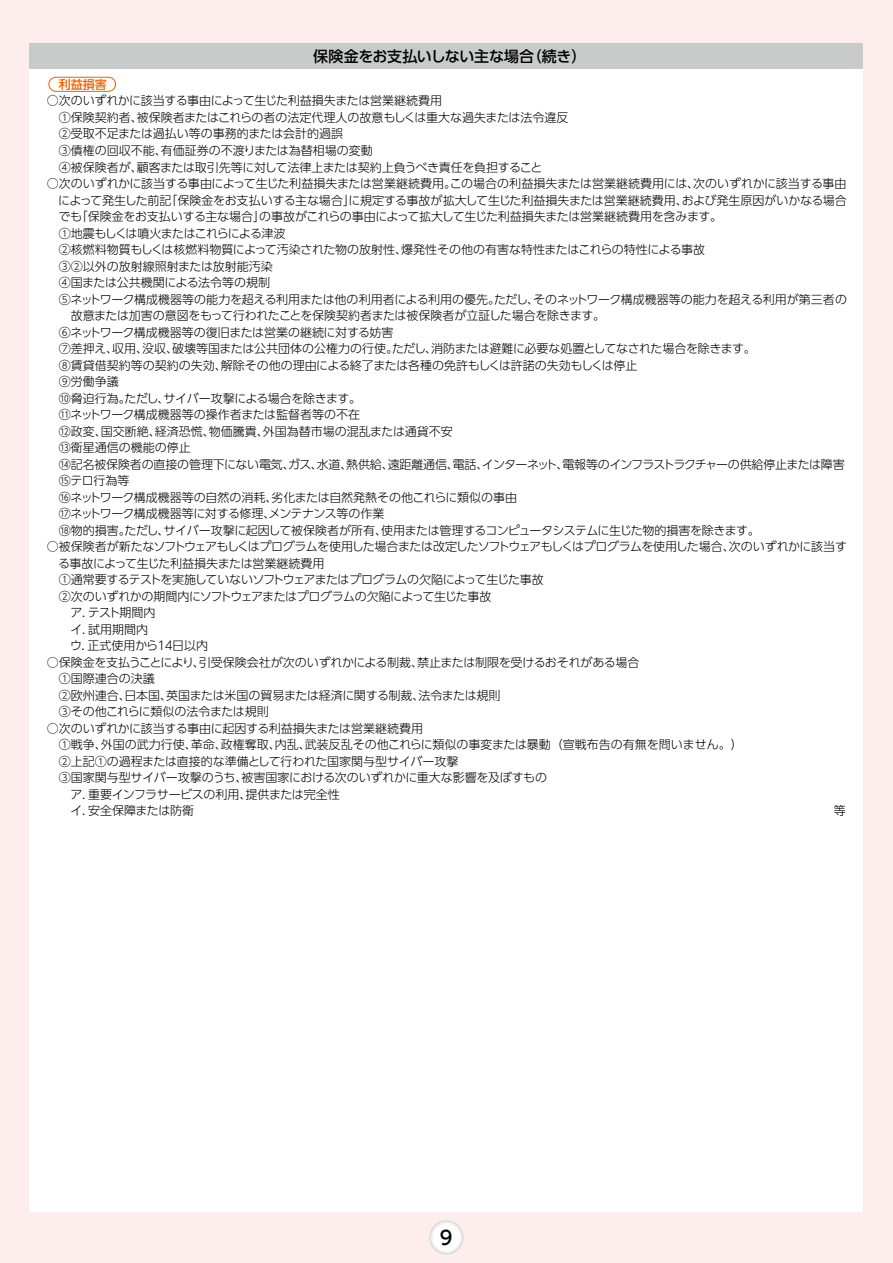
<style>
.page{position:relative;width:893px;height:1263px;background:#fdeeed}
.page>*{position:absolute;margin:0;border:0;box-sizing:border-box;transform-origin:0 0}
.t1{font:500 19.2px "UD Shin Go Pro";color:#000}
.t2{font:500 15px "UD Shin Go Pro";letter-spacing:-.015em;color:#000}
.t3{font:300 12px/16.5px "UD Shin Go Pro";letter-spacing:-.015em;color:#000}
.t4{font:300 12px "UD Shin Go Pro";letter-spacing:-.04em;color:#000}
.t5{font:300 12px "UD Shin Go Pro";letter-spacing:-.035em;color:#000}
.t6{font:300 12px "UD Shin Go Pro";letter-spacing:-.045em;color:#000}
.t7{font:300 12px "UD Shin Go Pro";letter-spacing:-.055em;color:#000}
.t8{font:500 12px "UD Shin Go Pro";color:#eb6100}
</style>
<div class="page">
<div style="left:29px;top:44px;width:834px;height:1168px;background:#fff"></div>
<div style="left:30px;top:44px;width:833px;height:25px;background:#c9caca"></div>
<div style="left:49px;top:77px;width:67px;height:15px;border:1px solid #eb6100;border-radius:7px"></div>
<svg style="left:429px;top:1220px;width:34px;height:34px"></svg>
<p class="t2" style="left:313px;top:44px;width:275px">保険金をお支払いしない主な場合（続き）</p>
<p class="t8" style="left:59px;top:75px;width:49px">利益損害</p>
<p class="t3" style="left:59px;top:92px;width:511px;text-indent:-12px">○次のいずれかに該当する事由によって生じた利益損失または営業継続費用<br>①保険契約者、被保険者またはこれらの者の法定代理人の故意もしくは重大な過失または法令違反②受取不足または過払い等の事務的または会計的過誤<br>③債権の回収不能、有価証券の不渡りまたは為替相場の変動<br>④被保険者が、顧客または取引先等に対して法律上または契約上負うべき責任を負担すること</p>
<p class="t3" style="left:47px;top:175px;width:801px">○次のいずれかに該当する事由によって生じた利益損失または営業継続費用。この場合の利益損失または営業継続費用には、次のいずれかに該当する事由</p>
<p class="t3" style="left:58px;top:191px;width:790px">によって発生した前記「保険金をお支払いする主な場合」に規定する事故が拡大して生じた利益損失または営業継続費用、および発生原因がいかなる場合</p>
<p class="t3" style="left:58px;top:208px;width:665px">でも「保険金をお支払いする主な場合」の事故がこれらの事由によって拡大して生じた利益損失または営業継続費用を含みます。</p>
<p class="t7" style="left:59px;top:223px;width:228px">①地震もしくは噴火またはこれらによる津波</p>
<p class="t3" style="left:59px;top:241px;width:648px">②核燃料物質もしくは核燃料物質によって汚染された物の放射性、爆発性その他の有害な特性またはこれらの特性による事故</p>
<p class="t3" style="left:59px;top:257px;width:216px">③②以外の放射線照射または放射能汚染</p>
<p class="t3" style="left:59px;top:274px;width:213px">④国または公共機関による法令等の規制</p>
<p class="t3" style="left:59px;top:290px;width:790px">⑤ネットワーク構成機器等の能力を超える利用または他の利用者による利用の優先。ただし、そのネットワーク構成機器等の能力を超える利用が第三者の</p>
<p class="t3" style="left:71px;top:307px;width:536px">故意または加害の意図をもって行われたことを保険契約者または被保険者が立証した場合を除きます。</p>
<p class="t3" style="left:59px;top:323px;width:336px">⑥ネットワーク構成機器等の復旧または営業の継続に対する妨害</p>
<p class="t3" style="left:59px;top:340px;width:699px">⑦差押え、収用、没収、破壊等国または公共団体の公権力の行使。ただし、消防または避難に必要な処置としてなされた場合を除きます。</p>
<p class="t3" style="left:59px;top:356px;width:580px">⑧賃貸借契約等の契約の失効、解除その他の理由による終了または各種の免許もしくは許諾の失効もしくは停止</p>
<p class="t3" style="left:59px;top:373px;width:61px">⑨労働争議</p>
<p class="t3" style="left:59px;top:389px;width:304px">⑩脅迫行為。ただし、サイバー攻撃による場合を除きます。</p>
<p class="t3" style="left:59px;top:406px;width:303px">⑪ネットワーク構成機器等の操作者または監督者等の不在</p>
<p class="t3" style="left:59px;top:422px;width:396px">⑫政変、国交断絶、経済恐慌、物価騰貴、外国為替市場の混乱または通貨不安</p>
<p class="t3" style="left:59px;top:439px;width:133px">⑬衛星通信の機能の停止</p>
<p class="t3" style="left:59px;top:455px;width:787px">⑭記名被保険者の直接の管理下にない電気、ガス、水道、熱供給、遠距離通信、電話、インターネット、電報等のインフラストラクチャーの供給停止または障害</p>
<p class="t3" style="left:59px;top:472px;width:72px">⑮テロ行為等</p>
<p class="t3" style="left:59px;top:488px;width:460px">⑯ネットワーク構成機器等の自然の消耗、劣化または自然発熱その他これらに類似の事由</p>
<p class="t5" style="left:59px;top:504px;width:327px">⑰ネットワーク構成機器等に対する修理、メンテナンス等の作業</p>
<p class="t3" style="left:59px;top:521px;width:703px">⑱物的損害。ただし、サイバー攻撃に起因して被保険者が所有、使用または管理するコンピュータシステムに生じた物的損害を除きます。</p>
<p class="t4" style="left:47px;top:537px;width:802px">○被保険者が新たなソフトウェアもしくはプログラムを使用した場合または改定したソフトウェアもしくはプログラムを使用した場合、次のいずれかに該当す</p>
<p class="t3" style="left:58px;top:554px;width:268px">る事故によって生じた利益損失または営業継続費用</p>
<p class="t6" style="left:59px;top:570px;width:487px">①通常要するテストを実施していないソフトウェアまたはプログラムの欠陥によって生じた事故</p>
<p class="t5" style="left:59px;top:586px;width:434px">②次のいずれかの期間内にソフトウェアまたはプログラムの欠陥によって生じた事故</p>
<p class="t3" style="left:70px;top:604px;width:87px">ア．テスト期間内</p>
<p class="t3" style="left:70px;top:620px;width:79px">イ．試用期間内</p>
<p class="t3" style="left:70px;top:637px;width:139px">ウ．正式使用から１４日以内</p>
<p class="t3" style="left:59px;top:653px;width:582px;text-indent:-12px">○保険金を支払うことにより、引受保険会社が次のいずれかによる制裁、禁止または制限を受けるおそれがある場合①国際連合の決議<br>②欧州連合、日本国、英国または米国の貿易または経済に関する制裁、法令または規則<br>③その他これらに類似の法令または規則　</p>
<p class="t3" style="left:47px;top:719px;width:378px">○次のいずれかに該当する事由に起因する利益損失または営業継続費用</p>
<p class="t3" style="left:59px;top:736px;width:686px">①戦争、外国の武力行使、革命、政権奪取、内乱、武装反乱その他これらに類似の事変または暴動（宣戦布告の有無を問いません。）</p>
<p class="t3" style="left:59px;top:752px;width:401px">②上記①の過程または直接的な準備として行われた国家関与型サイバー攻撃</p>
<p class="t3" style="left:59px;top:769px;width:490px">③国家関与型サイバー攻撃のうち、被害国家における次のいずれかに重大な影響を及ぼすもの</p>
<p class="t3" style="left:70px;top:785px;width:271px">ア．重要インフラサービスの利用、提供または完全性</p>
<h1 class="t1" style="left:440px;top:1222px;width:14px">9</h1>
</div>
